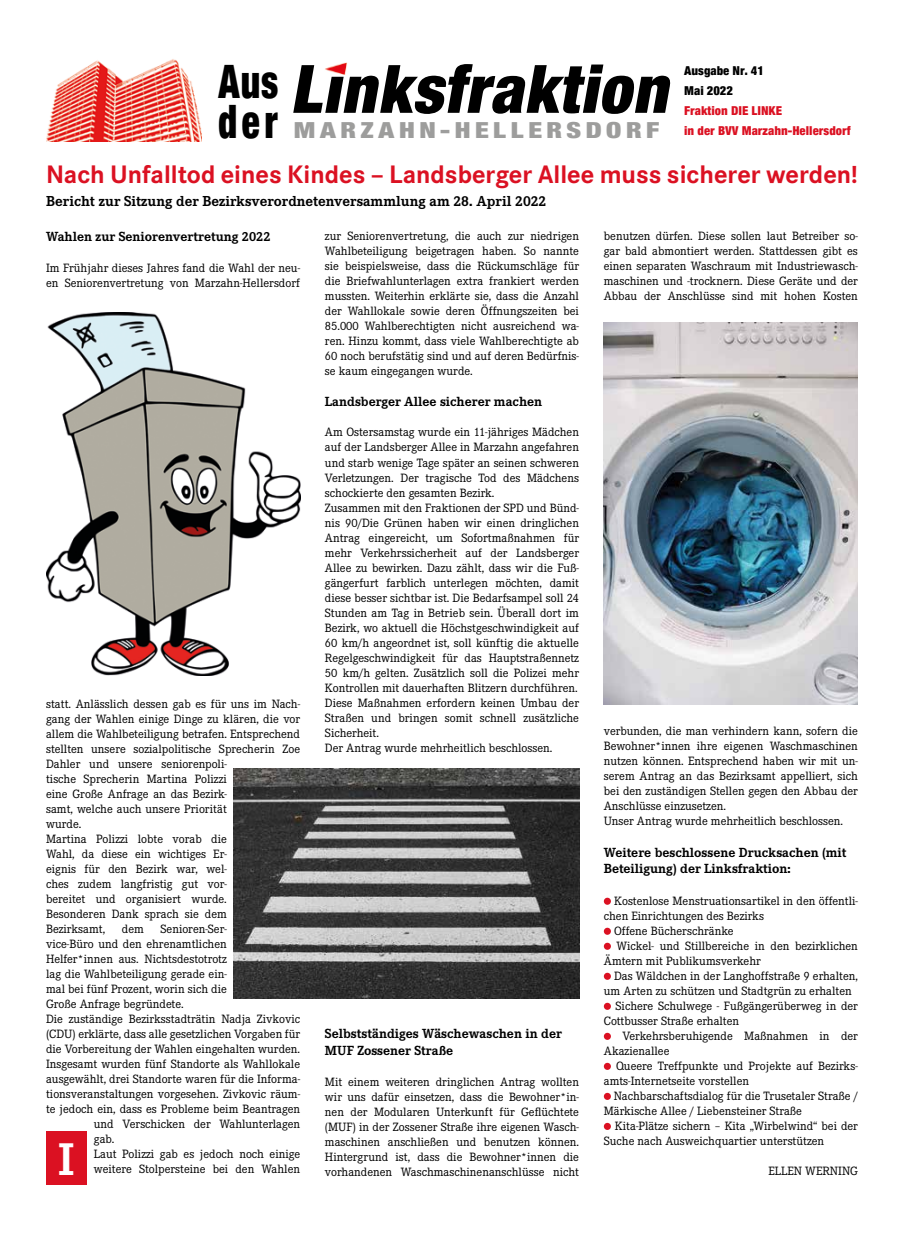
<style>
.page{position:relative;width:904px;height:1241px;background:#fff}
.page>*{position:absolute;margin:0;border:0;box-sizing:border-box;transform-origin:0 0}
.t1{font:italic 900 67.5px "Neue Helvetica Condensed BQ";color:#000}
.t2{font:700 47.5px "Corporate E";color:#fff}
.t3{font:900 46.88px "Neue Helvetica Condensed BQ";color:#000;scale:.8 1}
.t4{font:700 26.25px "Corporate S";color:#db1122}
.t5{font:700 15px "Corporate E";color:#000}
.t6{font:700 13.75px/16.5px "Corporate E";color:#000}
.t7{font:12.5px/15px "Corporate E";color:#000}
.t8{font:900 12.5px/20px "Neue Helvetica Condensed BQ";color:#db1122}
.t9{font:900 12.5px/20px "Neue Helvetica Condensed BQ";color:#000}
.s1{font-size:22.5px;color:#9d9d9c}
</style>
<div class="page">
<div style="left:46px;top:1131px;width:41px;height:53px;background:#db1122"></div>
<img style="left:46px;top:59px;width:156px;height:83px">
<img style="left:325px;top:62px;width:22px;height:12px">
<div style="left:604px;top:897px;width:7px;height:7px;background:#db1122;border-radius:50%"></div>
<div style="left:604px;top:927px;width:7px;height:7px;background:#db1122;border-radius:50%"></div>
<div style="left:604px;top:942px;width:7px;height:7px;background:#db1122;border-radius:50%"></div>
<div style="left:604px;top:972px;width:7px;height:7px;background:#db1122;border-radius:50%"></div>
<div style="left:604px;top:1002px;width:7px;height:7px;background:#db1122;border-radius:50%"></div>
<div style="left:604px;top:1032px;width:7px;height:7px;background:#db1122;border-radius:50%"></div>
<div style="left:604px;top:1062px;width:7px;height:7px;background:#db1122;border-radius:50%"></div>
<div style="left:604px;top:1092px;width:7px;height:7px;background:#db1122;border-radius:50%"></div>
<div style="left:604px;top:1122px;width:7px;height:7px;background:#db1122;border-radius:50%"></div>
<img style="left:46px;top:312px;width:254px;height:363px">
<img style="left:234px;top:768px;width:345px;height:230px">
<img style="left:604px;top:323px;width:253px;height:381px">
<h1 class="t1" style="left:218px;top:47px;width:466px"><sub>d</sub> <sub>e</sub> <sub>r</sub> Linksfraktion</h1>
<p class="t9" style="left:684px;top:61px;width:81px">Ausgabe Nr. 41<br>Mai 2022</p>
<h3 class="t3" style="left:218px;top:53px;width:77px">Aus</h3>
<p class="t8" style="left:293px;top:101px;width:559px;text-indent:391px">Fraktion DIE LINKE<br><span class="s1">MARZAHN-HELLERSDORF</span> in der BVV Marzahn-Hellersdorf</p>
<h3 class="t4" style="left:46px;top:159px;width:813px">Nach Unfalltod eines Kindes – Landsberger Allee muss sicherer werden!</h3>
<p class="t5" style="left:46px;top:193px;width:502px">Bericht zur Sitzung der Bezirksverordnetenversammlung am 28. April 2022</p>
<p class="t6" style="left:46px;top:228px;width:226px">Wahlen zur Seniorenvertretung 2022</p>
<p class="t7" style="left:46px;top:261px;width:255px">Im Frühjahr dieses Jahres fand die Wahl der neu&shy;en Seniorenvertretung von Marzahn-Hellersdorf</p>
<p class="t7" style="left:325px;top:228px;width:255px;text-align:justify">zur Seniorenvertretung, die auch zur niedrigen Wahlbeteiligung beigetragen haben. So nannte sie beispielsweise, dass die Rückumschläge für die Briefwahlunterlagen extra frankiert werden mussten. Weiterhin erklärte sie, dass die Anzahl der Wahllokale sowie deren Öffnungszeiten bei 85.000 Wahlberechtigten nicht ausreichend wa&shy;ren. Hinzu kommt, dass viele Wahlberechtigte ab 60 noch berufstätig sind und auf deren Bedürfnis&shy;se kaum eingegangen wurde.</p>
<p class="t6" style="left:325px;top:393px;width:219px">Landsberger Allee sicherer machen</p>
<p class="t7" style="left:325px;top:425px;width:255px">Am Ostersamstag wurde ein 11-jähriges Mädchen auf der Landsberger Allee in Marzahn angefahren und starb wenige Tage später an seinen schweren Verletzungen. Der tragische Tod des Mädchens schockierte den gesamten Bezirk.<br>Zusammen mit den Fraktionen der SPD und Bünd&shy;nis 90/Die Grünen haben wir einen dringlichen Antrag eingereicht, um Sofortmaßnahmen für mehr Verkehrssicherheit auf der Landsberger Allee zu bewirken. Dazu zählt, dass wir die Fuß&shy;gängerfurt farblich unterlegen möchten, damit diese besser sichtbar ist. Die Bedarfsampel soll 24<br>Stunden am Tag in Betrieb sein. Überall dort im Bezirk, wo aktuell die Höchstgeschwindigkeit auf 60 km/h angeordnet ist, soll künftig die aktuelle Regelgeschwindigkeit für das Hauptstraßennetz 50 km/h gelten. Zusätzlich soll die Polizei mehr Kontrollen mit dauerhaften Blitzern durchführen.<br>Diese Maßnahmen erfordern keinen Umbau der Straßen und bringen somit schnell zusätzliche Sicherheit.<br>Der Antrag wurde mehrheitlich beschlossen.</p>
<p class="t7" style="left:604px;top:228px;width:255px;text-align:justify">benutzen dürfen. Diese sollen laut Betreiber so&shy;gar bald abmontiert werden. Stattdessen gibt es einen separaten Waschraum mit Industriewasch&shy;maschinen und -trocknern. Diese Geräte und der Abbau der Anschlüsse sind mit hohen Kosten</p>
<p class="t7" style="left:46px;top:696px;width:255px">statt. Anlässlich dessen gab es für uns im Nach&shy;gang der Wahlen einige Dinge zu klären, die vor allem die Wahlbeteiligung betrafen. Entsprechend stellten unsere sozialpolitische Sprecherin Zoe Dahler und unsere seniorenpoli-<br>tische Sprecherin Martina Polizzi<br>eine Große Anfrage an das Bezirk-<br>samt, welche auch unsere Priorität<br>wurde.<br>Martina Polizzi lobte vorab die<br>Wahl, da diese ein wichtiges Er-<br>eignis für den Bezirk war, wel-<br>ches zudem langfristig gut vor-<br>bereitet und organisiert wurde.<br>Besonderen Dank sprach sie dem<br>Bezirksamt,</p>
<p class="t7" style="left:604px;top:723px;width:255px">verbunden, die man verhindern kann, sofern die Bewohner*innen ihre eigenen Waschmaschinen nutzen können. Entsprechend haben wir mit un&shy;serem Antrag an das Bezirksamt appelliert, sich bei den zuständigen Stellen gegen den Abbau der Anschlüsse einzusetzen.<br>Unser Antrag wurde mehrheitlich beschlossen.</p>
<p class="t6" style="left:604px;top:843px;width:244px">Weitere beschlossene Drucksachen (mit<br>Beteiligung) der Linksfraktion:</p>
<p class="t7" style="left:614px;top:893px;width:245px">Kostenlose Menstruationsartikel in den öffentli-</p>
<p class="t7" style="left:604px;top:908px;width:162px">chen Einrichtungen des Bezirks</p>
<p class="t7" style="left:614px;top:923px;width:121px">Offene Bücherschränke</p>
<p class="t7" style="left:616px;top:938px;width:243px">Wickel- und Stillbereiche in den bezirklichen</p>
<p class="t7" style="left:604px;top:953px;width:158px">Ämtern mit Publikumsverkehr</p>
<p class="t7" style="left:614px;top:968px;width:245px">Das Wäldchen in der Langhoffstraße 9 erhalten,</p>
<p class="t7" style="left:604px;top:983px;width:249px">um Arten zu schützen und Stadtgrün zu erhalten</p>
<p class="t7" style="left:615px;top:998px;width:244px">Sichere Schulwege - Fußgängerüberweg in der</p>
<p class="t7" style="left:604px;top:1013px;width:137px">Cottbusser Straße erhalten</p>
<p class="t7" style="left:622px;top:1028px;width:237px">Verkehrsberuhigende Maßnahmen in der</p>
<p class="t7" style="left:604px;top:1043px;width:67px">Akazienallee</p>
<p class="t7" style="left:616px;top:1058px;width:243px">Queere Treffpunkte und Projekte auf Bezirks-</p>
<p class="t7" style="left:604px;top:1073px;width:147px">amts-Internetseite vorstellen</p>
<p class="t7" style="left:614px;top:1088px;width:245px">Nachbarschaftsdialog für die Trusetaler Straße /</p>
<p class="t7" style="left:604px;top:1103px;width:200px">Märkische Allee / Liebensteiner Straße</p>
<p class="t7" style="left:615px;top:1118px;width:244px">Kita-Plätze sichern – Kita „Wirbelwind“ bei der</p>
<p class="t7" style="left:604px;top:1133px;width:222px">Suche nach Ausweichquartier unterstützen</p>
<p class="t7" style="left:768px;top:1163px;width:91px">ELLEN WERNING</p>
<p class="t7" style="left:122px;top:921px;width:23px">dem</p>
<p class="t7" style="left:160px;top:921px;width:68px">Senioren-Ser-</p>
<p class="t7" style="left:46px;top:936px;width:182px">vice-Büro und den ehrenamtlichen</p>
<p class="t7" style="left:46px;top:951px;width:182px">Helfer*innen aus. Nichtsdestotrotz</p>
<p class="t7" style="left:46px;top:966px;width:182px">lag die Wahlbeteiligung gerade ein-</p>
<p class="t7" style="left:46px;top:981px;width:182px">mal bei fünf Prozent, worin sich die</p>
<p class="t7" style="left:46px;top:996px;width:139px">Große Anfrage begründete.</p>
<p class="t7" style="left:46px;top:1011px;width:255px">Die zuständige Bezirksstadträtin Nadja Zivkovic</p>
<p class="t7" style="left:46px;top:1026px;width:255px">(CDU) erklärte, dass alle gesetzlichen Vorgaben für</p>
<p class="t7" style="left:46px;top:1041px;width:255px">die Vorbereitung der Wahlen eingehalten wurden.</p>
<p class="t7" style="left:46px;top:1056px;width:255px">Insgesamt wurden fünf Standorte als Wahllokale</p>
<p class="t7" style="left:46px;top:1071px;width:255px">ausgewählt, drei Standorte waren für die Informa-</p>
<p class="t7" style="left:46px;top:1086px;width:255px">tionsveranstaltungen vorgesehen. Zivkovic räum-</p>
<p class="t7" style="left:46px;top:1101px;width:255px">te jedoch ein, dass es Probleme beim Beantragen</p>
<p class="t7" style="left:94px;top:1116px;width:208px">und Verschicken der Wahlunterlagen</p>
<p class="t7" style="left:94px;top:1131px;width:22px">gab.</p>
<p class="t7" style="left:94px;top:1146px;width:208px">Laut Polizzi gab es jedoch noch einige</p>
<p class="t7" style="left:94px;top:1161px;width:208px">weitere Stolpersteine bei den Wahlen</p>
<p class="t6" style="left:325px;top:1025px;width:238px">Selbstständiges Wäschewaschen in der<br>MUF Zossener Straße</p>
<p class="t7" style="left:325px;top:1074px;width:255px;text-align:justify">Mit einem weiteren dringlichen Antrag wollten wir uns dafür einsetzen, dass die Bewohner*in&shy;nen der Modularen Unterkunft für Geflüchtete (MUF) in der Zossener Straße ihre eigenen Wasch&shy;maschinen anschließen und benutzen können.<br>Hintergrund ist, dass die Bewohner*innen die vorhandenen Waschmaschinenanschlüsse nicht</p>
<h2 class="t2" style="left:58px;top:1132px;width:18px">I</h2>
</div>
